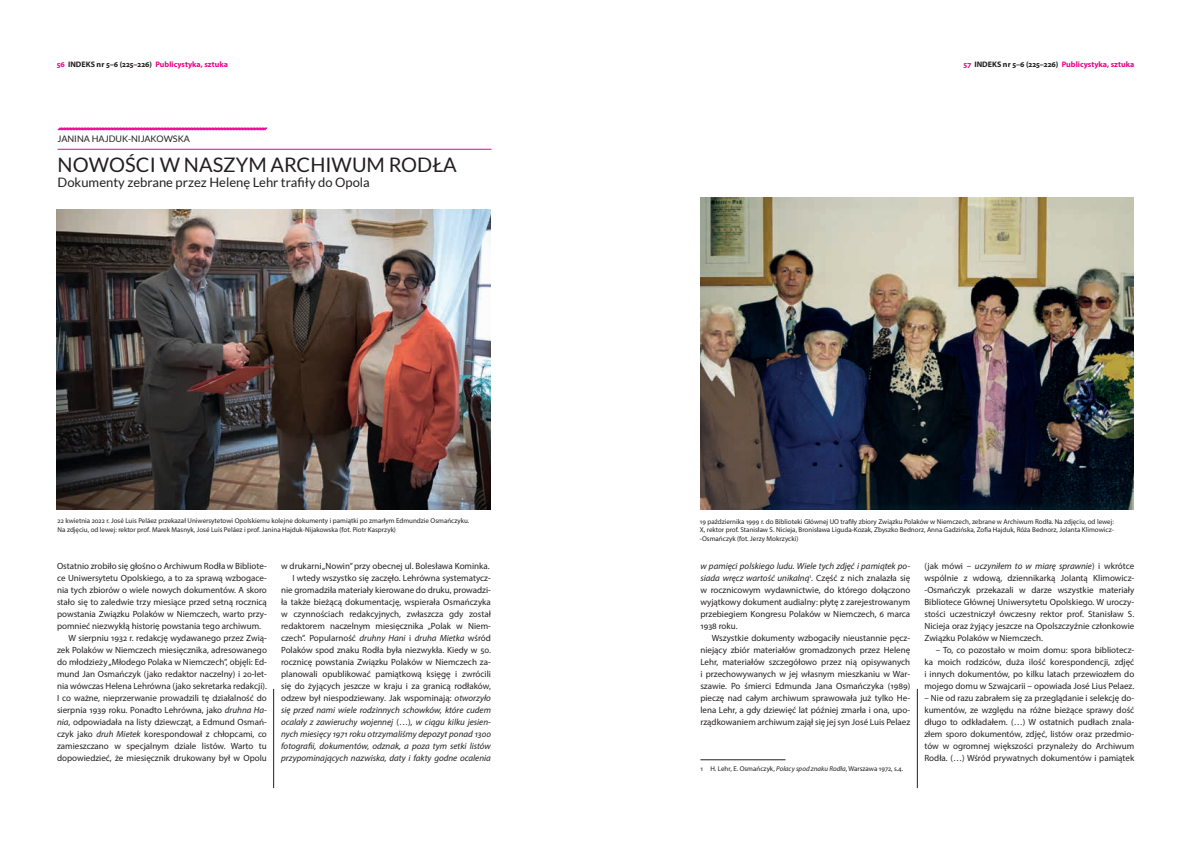
<style>
.page{position:relative;width:1191px;height:842px;background:#fff}
.page>*{position:absolute;margin:0;border:0;box-sizing:border-box;transform-origin:0 0}
.t1{font:20px "Lato";color:#231f20}
.t2{font:13px "Lato";color:#231f20}
.t3{font:9px/12px "Myriad Pro";color:#231f20;text-align:justify}
.t4{font:9px "Lato";color:#231f20}
.t5{font:700 8px "Myriad Pro";color:#ed028c}
.t6{font:7px/8.4px "Myriad Pro";color:#231f20}
.s1{color:#231f20}
.s2{font-style:italic}
</style>
<div class="page">
<hr style="left:917px;top:689px;width:1px;height:99px;background:#231f20">
<hr style="left:273px;top:689px;width:1px;height:99px;background:#231f20">
<hr style="left:700px;top:759px;width:85px;height:1px;background:#231f20">
<img style="left:57px;top:209px;width:433px;height:300px">
<img style="left:700px;top:198px;width:433px;height:311px">
<svg style="left:57px;top:127px;width:211px;height:4px"></svg>
<hr style="left:58px;top:149px;width:433px;height:1px;background:#ed028c">
<p class="t5" style="left:57px;top:59px;width:173px">56 <span class="s1">INDEKS nr 5–6 (225–226)</span> Publicystyka, sztuka</p>
<p class="t5" style="left:963px;top:59px;width:172px">57 <span class="s1">INDEKS nr 5–6 (225–226)</span> Publicystyka, sztuka</p>
<p class="t4" style="left:58px;top:134px;width:134px">JANINA HAJDUK-NIJAKOWSKA</p>
<h1 class="t1" style="left:58px;top:154px;width:401px">NOWOŚCI W NASZYM ARCHIWUM RODŁA</h1>
<h2 class="t2" style="left:58px;top:175px;width:314px">Dokumenty zebrane przez Helenę Lehr trafiły do Opola</h2>
<p class="t6" style="left:58px;top:516px;width:413px">22 kwietnia 2022 r. José Luis Peláez przekazał Uniwersytetowi Opolskiemu kolejne dokumenty i pamiątki po zmarłym Edmundzie Osmańczyku.<br>Na zdjęciu, od lewej: rektor prof. Marek Masnyk, José Luis Peláez i prof. Janina Hajduk-Nijakowska (fot. Piotr Kasprzyk)</p>
<p class="t6" style="left:700px;top:517px;width:415px;text-align:justify">19 października 1999 r. do Biblioteki Głównej UO trafiły zbiory Związku Polaków w Niemczech, zebrane w Archiwum Rodła. Na zdjęciu, od lewej:<br>X, rektor prof. Stanisław S. Nicieja, Bronisława Liguda-Kozak, Zbyszko Bednorz, Anna Gadzińska, Zofia Hajduk, Róża Bednorz, Jolanta Klimowicz--Osmańczyk (fot. Jerzy Mokrzycki)</p>
<p class="t3" style="left:57px;top:560px;width:211px">Ostatnio zrobiło się głośno o Archiwum Rodła w Bibliote-</p>
<p class="t3" style="left:57px;top:572px;width:211px">ce Uniwersytetu Opolskiego, a to za sprawą wzbogace-</p>
<p class="t3" style="left:57px;top:584px;width:211px">nia tych zbiorów o wiele nowych dokumentów. A skoro</p>
<p class="t3" style="left:57px;top:596px;width:211px">stało się to zaledwie trzy miesiące przed setną rocznicą</p>
<p class="t3" style="left:57px;top:608px;width:211px">powstania Związku Polaków w Niemczech, warto przy-</p>
<p class="t3" style="left:57px;top:620px;width:205px">pomnieć niezwykłą historię powstania tego archiwum.</p>
<p class="t3" style="left:68px;top:632px;width:200px">W sierpniu 1932 r. redakcję wydawanego przez Zwią-</p>
<p class="t3" style="left:57px;top:644px;width:211px">zek Polaków w Niemczech miesięcznika, adresowanego</p>
<p class="t3" style="left:57px;top:656px;width:211px">do młodzieży „Młodego Polaka w Niemczech”, objęli: Ed-</p>
<p class="t3" style="left:57px;top:668px;width:211px">mund Jan Osmańczyk (jako redaktor naczelny) i 20-let-</p>
<p class="t3" style="left:57px;top:680px;width:211px">nia wówczas Helena Lehrówna (jako sekretarka redakcji).</p>
<p class="t3" style="left:57px;top:692px;width:211px">I co ważne, nieprzerwanie prowadzili tę działalność do</p>
<p class="t3" style="left:57px;top:704px;width:211px">sierpnia 1939 roku. Ponadto Lehrówna, jako <span class="s2">druhna Ha-</span></p>
<p class="t3" style="left:57px;top:716px;width:211px"><span class="s2">nia</span>, odpowiadała na listy dziewcząt, a Edmund Osmań-</p>
<p class="t3" style="left:57px;top:728px;width:211px">czyk jako <span class="s2">druh Mietek</span> korespondował z chłopcami, co</p>
<p class="t3" style="left:57px;top:740px;width:211px">zamieszczano w specjalnym dziale listów. Warto tu</p>
<p class="t3" style="left:57px;top:752px;width:211px">dopowiedzieć, że miesięcznik drukowany był w Opolu</p>
<p class="t3" style="left:281px;top:560px;width:211px;text-align:right">w drukarni „Nowin” przy obecnej ul. Bolesława Kominka.<br>I wtedy wszystko się zaczęło. Lehrówna systematycz&shy;nie gromadziła materiały kierowane do druku, prowadzi&shy;ła także bieżącą dokumentację, wspierała Osmańczyka w czynnościach redakcyjnych, zwłaszcza gdy został redaktorem naczelnym miesięcznika „Polak w Niem&shy;czech”. Popularność <span class="s2">druhny Hani</span> i <span class="s2">druha Mietka</span> wśród Polaków spod znaku Rodła była niezwykła. Kiedy w 50. rocznicę powstania Związku Polaków w Niemczech za&shy;planowali opublikować pamiątkową księgę i zwrócili się do żyjących jeszcze w kraju i za granicą rodłaków, odzew był niespodziewany. Jak wspominają: <span class="s2">otworzyło się przed nami wiele rodzinnych schowków, które cudem ocalały z zawieruchy wojennej</span> (…), <span class="s2">w ciągu kilku jesien&shy;nych miesięcy 1971 roku otrzymaliśmy depozyt ponad 1300 fotografii, dokumentów, odznak, a poza tym setki listów przypominających nazwiska, daty i fakty godne ocalenia</span></p>
<p class="t3" style="left:700px;top:560px;width:211px"><span class="s2">w pamięci polskiego ludu. Wiele tych zdjęć i pamiątek po&shy;siada wręcz wartość unikalną</span><sup>1</sup>. Część z nich znalazła się w rocznicowym wydawnictwie, do którego dołączono wyjątkowy dokument audialny: płytę z zarejestrowanym przebiegiem Kongresu Polaków w Niemczech, 6 marca 1938 roku.</p>
<p class="t3" style="left:700px;top:632px;width:211px;text-indent:11px">Wszystkie dokumenty wzbogaciły nieustannie pęcz&shy;niejący zbiór materiałów gromadzonych przez Helenę Lehr, materiałów szczegółowo przez nią opisywanych i przechowywanych w jej własnym mieszkaniu w War&shy;szawie. Po śmierci Edmunda Jana Osmańczyka (1989) pieczę nad całym archiwum sprawowała już tylko He&shy;lena Lehr, a gdy dziewięć lat później zmarła i ona, upo&shy;rządkowaniem archiwum zajął się jej syn José Luis Pelaez</p>
<p class="t6" style="left:700px;top:764px;width:204px">1 H. Lehr, E. Osmańczyk, <span class="s2">Polacy spod znaku Rodła</span>, Warszawa 1972, s.4.</p>
<p class="t3" style="left:924px;top:560px;width:211px">(jak mówi – <span class="s2">uczyniłem to w miarę sprawnie</span>) i wkrótce wspólnie z wdową, dziennikarką Jolantą Klimowicz--Osmańczyk przekazali w darze wszystkie materiały Bibliotece Głównej Uniwersytetu Opolskiego. W uroczy&shy;stości uczestniczył ówczesny rektor prof. Stanisław S.<br>Nicieja oraz żyjący jeszcze na Opolszczyźnie członkowie Związku Polaków w Niemczech.</p>
<p class="t3" style="left:924px;top:644px;width:211px;text-indent:11px">– To, co pozostało w moim domu: spora bibliotecz&shy;ka moich rodziców, duża ilość korespondencji, zdjęć i innych dokumentów, po kilku latach przewiozłem do mojego domu w Szwajcarii – opowiada José Lius Pelaez.</p>
<p class="t3" style="left:924px;top:692px;width:211px">– Nie od razu zabrałem się za przeglądanie i selekcję do&shy;kumentów, ze względu na różne bieżące sprawy dość długo to odkładałem. (…) W ostatnich pudłach znala&shy;złem sporo dokumentów, zdjęć, listów oraz przedmio&shy;tów w ogromnej większości przynależy do Archiwum Rodła. (…) Wśród prywatnych dokumentów i pamiątek</p>
</div>
